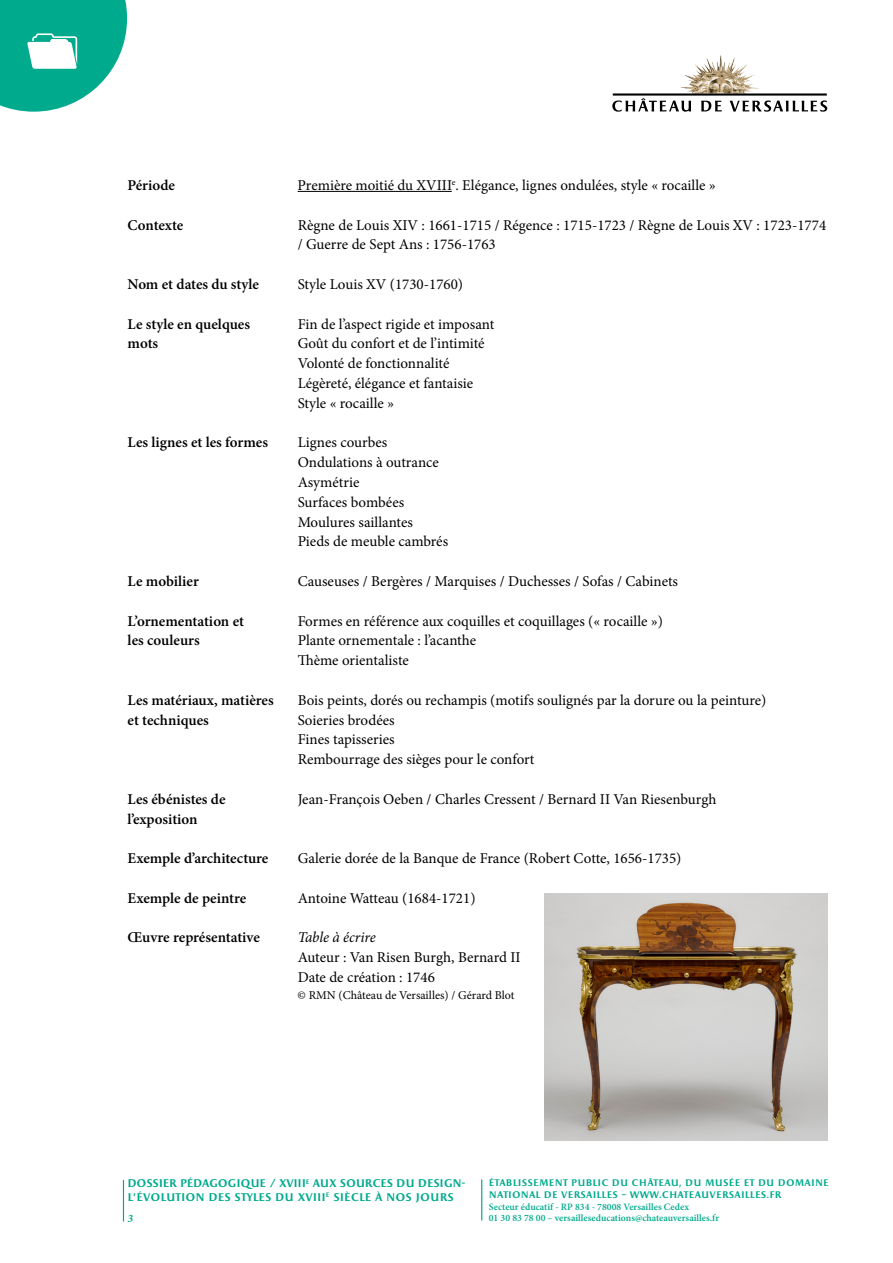
<style>
.page{position:relative;width:893px;height:1263px;background:#fff}
.page>*{position:absolute;margin:0;border:0;box-sizing:border-box;transform-origin:0 0}
.t1{font:15px/19.8px "Minion Pro";color:#000}
.t2{font:600 15px/19.8px "Minion Pro";color:#000}
.t3{font:italic 15px "Minion Pro";letter-spacing:-.01em;color:#000}
.t4{font:12px "Minion Pro";color:#000}
.t5{font:700 11.25px/13.5px "Apollon";letter-spacing:-.025em;color:#00aa8d}
.t6{font:italic 700 11.25px "Minion Pro";color:#00aa8d}
.t7{font:600 9.75px/11.7px "Minion Pro";color:#00aa8d}
.t8{font:700 9.6px/11.7px "Apollon";letter-spacing:.015em;color:#00aa8d}
</style>
<div class="page">
<img style="left:681px;top:55px;width:78px;height:38px">
<svg style="left:612px;top:93px;width:215px;height:19px"></svg>
<svg style="left:0;top:0;width:127px;height:112px"></svg>
<hr style="left:481px;top:1179px;width:1px;height:41px;background:#00aa8d">
<hr style="left:123px;top:1180px;width:1px;height:41px;background:#00aa8d">
<hr style="left:298px;top:191px;width:154px;height:1px;background:#000">
<img style="left:544px;top:894px;width:283px;height:246px">
<p class="t2" style="left:128px;top:175px;width:49px">Période</p>
<p class="t2" style="left:128px;top:215px;width:57px">Contexte</p>
<p class="t2" style="left:128px;top:274px;width:133px">Nom et dates du style</p>
<p class="t2" style="left:128px;top:314px;width:124px">Le style en quelques mots</p>
<p class="t2" style="left:128px;top:432px;width:142px">Les lignes et les formes</p>
<p class="t2" style="left:128px;top:571px;width:73px">Le mobilier</p>
<p class="t2" style="left:128px;top:611px;width:118px">L’ornementation et les couleurs</p>
<p class="t2" style="left:128px;top:690px;width:148px">Les matériaux, matières et techniques</p>
<p class="t2" style="left:128px;top:789px;width:99px">Les ébénistes de l’exposition</p>
<p class="t2" style="left:128px;top:848px;width:142px">Exemple d’architecture</p>
<p class="t2" style="left:128px;top:888px;width:120px">Exemple de peintre</p>
<p class="t2" style="left:128px;top:927px;width:134px">Œuvre représentative</p>
<p class="t1" style="left:298px;top:175px;width:420px">Première moitié du XVIII<sup>e</sup>. Elégance, lignes ondulées, style « rocaille »</p>
<p class="t1" style="left:298px;top:215px;width:530px">Règne de Louis XIV : 1661-1715 / Régence : 1715-1723 / Règne de Louis XV : 1723-1774 / Guerre de Sept Ans : 1756-1763</p>
<p class="t1" style="left:298px;top:274px;width:167px">Style Louis XV (1730-1760)</p>
<p class="t1" style="left:298px;top:314px;width:198px">Fin de l’aspect rigide et imposant<br>Goût du confort et de l’intimité<br>Volonté de fonctionnalité<br>Légèreté, élégance et fantaisie<br>Style « rocaille »</p>
<p class="t1" style="left:298px;top:433px;width:152px">Lignes courbes<br>Ondulations à outrance<br>Asymétrie<br>Surfaces bombées<br>Moulures saillantes<br>Pieds de meuble cambrés</p>
<p class="t1" style="left:298px;top:571px;width:382px">Causeuses / Bergères / Marquises / Duchesses / Sofas / Cabinets</p>
<p class="t1" style="left:298px;top:611px;width:367px">Formes en référence aux coquilles et coquillages (« rocaille »)<br>Plante ornementale : l’acanthe<br>Thème orientaliste</p>
<p class="t1" style="left:298px;top:690px;width:470px">Bois peints, dorés ou rechampis (motifs soulignés par la dorure ou la peinture)<br>Soieries brodées<br>Fines tapisseries<br>Rembourrage des sièges pour le confort</p>
<p class="t1" style="left:298px;top:789px;width:420px">Jean-François Oeben / Charles Cressent / Bernard II Van Riesenburgh</p>
<p class="t1" style="left:298px;top:848px;width:385px">Galerie dorée de la Banque de France (Robert Cotte, 1656-1735)</p>
<p class="t1" style="left:298px;top:888px;width:179px">Antoine Watteau (1684-1721)</p>
<p class="t3" style="left:298px;top:927px;width:80px">Table à écrire</p>
<p class="t1" style="left:298px;top:947px;width:225px">Auteur : Van Risen Burgh, Bernard II<br>Date de création : 1746</p>
<p class="t4" style="left:298px;top:987px;width:218px">© RMN (Château de Versailles) / Gérard Blot</p>
<p class="t5" style="left:128px;top:1177px;width:340px">DOSSIER PÉDAGOGIQUE / XVIII<sup>E</sup> AUX SOURCES DU DESIGN-<br>L’ÉVOLUTION DES STYLES DU XVIII<sup>E</sup> SIÈCLE À NOS JOURS</p>
<p class="t6" style="left:128px;top:1210px;width:7px">3</p>
<p class="t8" style="left:489px;top:1178px;width:342px">ÉTABLISSEMENT PUBLIC DU CHÂTEAU, DU MUSÉE ET DU DOMAINE<br>NATIONAL DE VERSAILLES – WWW.CHATEAUVERSAILLES.FR</p>
<p class="t7" style="left:489px;top:1200px;width:232px">Secteur éducatif - RP 834 - 78008 Versailles Cedex<br>01 30 83 78 00 – versailleseducations@chateauversailles.fr</p>
</div>
